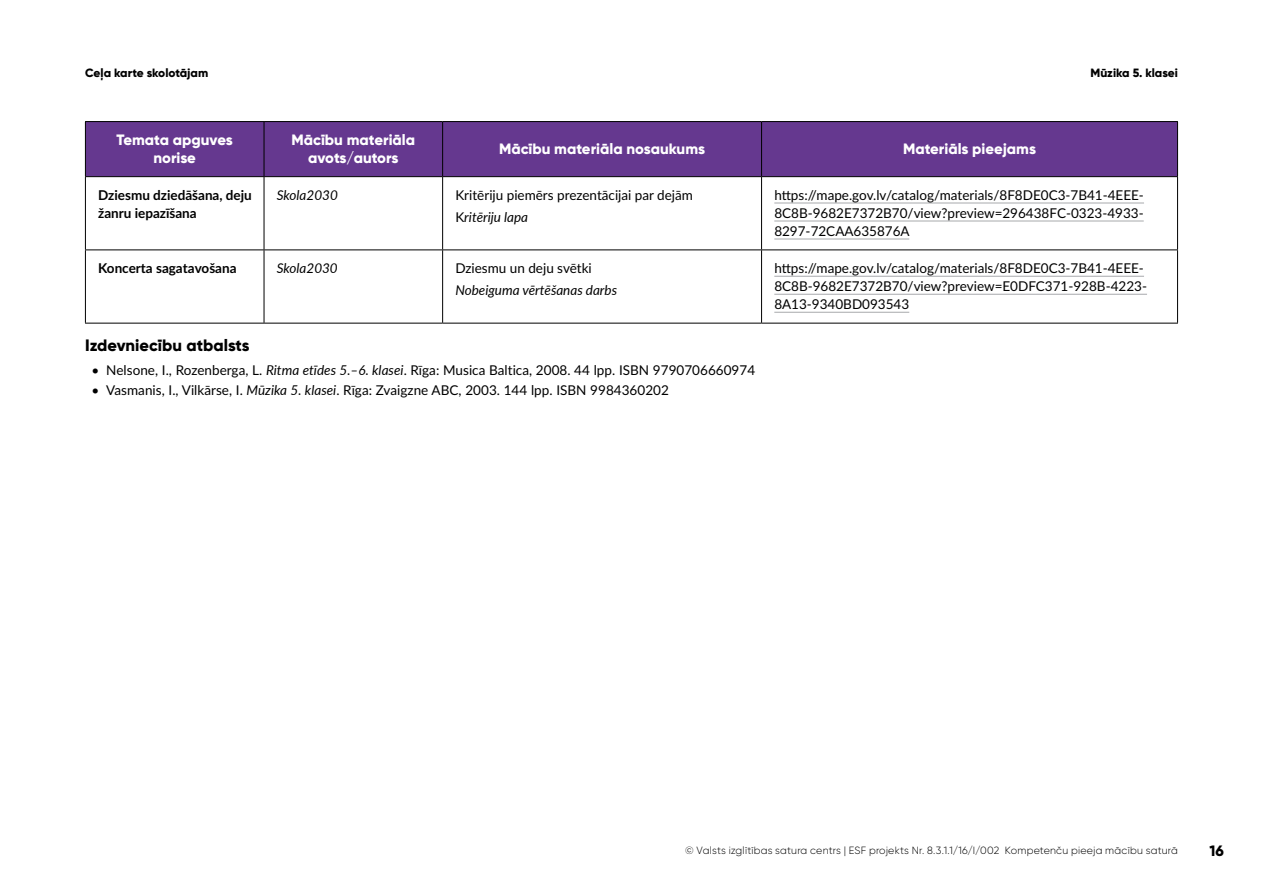
<style>
.page{position:relative;width:1263px;height:893px;background:#fff}
.page>*{position:absolute;margin:0;border:0;box-sizing:border-box;transform-origin:0 0}
.t1{font:800 16.5px "Gilroy";color:#000}
.t2{font:800 15px/18px "Gilroy";color:#fff;text-align:center}
.t3{font:800 15px "Gilroy";color:#000}
.t4{font:13.5px/18px "Lato";color:#000}
.t5{font:700 13.5px/18px "Lato";color:#000}
.t6{font:italic 13.5px "Lato";color:#000}
.t7{font:800 12px "Gilroy";color:#000}
.t8{font:300 10.5px "Gilroy";letter-spacing:.02em;color:#000}
.s1{font-style:italic}
</style>
<div class="page">
<div style="left:86px;top:122px;width:1091px;height:54px;background:#65388f"></div>
<hr style="left:264px;top:122px;width:1px;height:54px;background:#000">
<hr style="left:442px;top:122px;width:1px;height:54px;background:#000">
<hr style="left:761px;top:122px;width:1px;height:54px;background:#000">
<hr style="left:264px;top:177px;width:1px;height:72px;background:#000">
<hr style="left:442px;top:177px;width:1px;height:72px;background:#000">
<hr style="left:761px;top:177px;width:1px;height:72px;background:#000">
<hr style="left:85px;top:249px;width:179px;height:1px;background:#000">
<hr style="left:264px;top:249px;width:179px;height:1px;background:#000">
<hr style="left:264px;top:250px;width:1px;height:73px;background:#000">
<hr style="left:443px;top:249px;width:318px;height:1px;background:#000">
<hr style="left:442px;top:250px;width:1px;height:73px;background:#000">
<hr style="left:761px;top:249px;width:417px;height:1px;background:#000">
<hr style="left:761px;top:250px;width:1px;height:73px;background:#000">
<hr style="left:85px;top:121px;width:179px;height:1px;background:#000">
<hr style="left:85px;top:122px;width:1px;height:54px;background:#000">
<hr style="left:264px;top:121px;width:179px;height:1px;background:#000">
<hr style="left:443px;top:121px;width:318px;height:1px;background:#000">
<hr style="left:761px;top:121px;width:417px;height:1px;background:#000">
<hr style="left:1177px;top:122px;width:1px;height:54px;background:#000">
<hr style="left:85px;top:176px;width:179px;height:1px;background:#000">
<hr style="left:85px;top:177px;width:1px;height:72px;background:#000">
<hr style="left:264px;top:176px;width:179px;height:1px;background:#000">
<hr style="left:443px;top:176px;width:318px;height:1px;background:#000">
<hr style="left:761px;top:176px;width:417px;height:1px;background:#000">
<hr style="left:1177px;top:177px;width:1px;height:72px;background:#000">
<hr style="left:85px;top:250px;width:1px;height:73px;background:#000">
<hr style="left:1177px;top:250px;width:1px;height:73px;background:#000">
<hr style="left:85px;top:323px;width:179px;height:1px;background:#000">
<hr style="left:264px;top:323px;width:179px;height:1px;background:#000">
<hr style="left:443px;top:323px;width:318px;height:1px;background:#000">
<hr style="left:761px;top:323px;width:417px;height:1px;background:#000">
<hr style="left:774px;top:203px;width:370px;height:1px;background:#a7a9ac">
<hr style="left:774px;top:221px;width:370px;height:1px;background:#a7a9ac">
<hr style="left:774px;top:239px;width:135px;height:1px;background:#a7a9ac">
<hr style="left:774px;top:276px;width:370px;height:1px;background:#a7a9ac">
<hr style="left:774px;top:294px;width:373px;height:1px;background:#a7a9ac">
<hr style="left:774px;top:312px;width:135px;height:1px;background:#a7a9ac">
<p class="t7" style="left:85px;top:65px;width:125px">Ceļa karte skolotājam</p>
<p class="t7" style="left:1090px;top:65px;width:89px">Mūzika 5. klasei</p>
<p class="t2" style="left:117px;top:130px;width:118px">Temata apguves norise</p>
<p class="t2" style="left:291px;top:130px;width:125px">Mācību materiāla avots/autors</p>
<p class="t2" style="left:499px;top:139px;width:208px">Mācību materiāla nosaukums</p>
<p class="t2" style="left:903px;top:139px;width:135px">Materiāls pieejams</p>
<p class="t5" style="left:98px;top:185px;width:155px">Dziesmu dziedāšana, deju žanru iepazīšana</p>
<p class="t6" style="left:277px;top:185px;width:63px">Skola2030</p>
<p class="t4" style="left:455px;top:183px;width:239px;line-height:22.2px">Kritēriju piemērs prezentācijai par dejām<br>K<span class="s1">ritēriju lapa</span></p>
<p class="t4" style="left:774px;top:185px;width:371px;text-align:justify">https://mape.gov.lv/catalog/materials/8F8DE0C3-7B41-4EEE-8C8B-9682E7372B70/view?preview=296438FC-0323-4933- 8297-72CAA635876A</p>
<p class="t5" style="left:98px;top:259px;width:140px">Koncerta sagatavošana</p>
<p class="t6" style="left:277px;top:259px;width:63px">Skola2030</p>
<p class="t4" style="left:455px;top:259px;width:138px">Dziesmu un deju svētki</p>
<p class="t6" style="left:455px;top:281px;width:163px">Nobeiguma vērtēšanas darbs</p>
<p class="t4" style="left:774px;top:259px;width:374px">https://mape.gov.lv/catalog/materials/8F8DE0C3-7B41-4EEE-<br>8C8B-9682E7372B70/view?preview=E0DFC371-928B-4223-<br>8A13-9340BD093543</p>
<p class="t1" style="left:85px;top:334px;width:166px">Izdevniecību atbalsts</p>
<p class="t4" style="left:91px;top:361px;width:665px">• Nelsone, I., Rozenberga, L. <span class="s1">Ritma etīdes 5.–6. klasei</span>. Rīga: Musica Baltica, 2008. 44 lpp. ISBN 9790706660974</p>
<p class="t4" style="left:91px;top:381px;width:579px">• Vasmanis, I., Vilkārse, I. <span class="s1">Mūzika 5. klasei</span>. Rīga: Zvaigzne ABC, 2003. 144 lpp. ISBN 9984360202</p>
<p class="t8" style="left:685px;top:844px;width:494px">© Valsts izglītības satura centrs | ESF projekts Nr. 8.3.1.1/16/I/002 Kompetenču pieeja mācību saturā</p>
<p class="t3" style="left:1209px;top:841px;width:16px">16</p>
</div>
